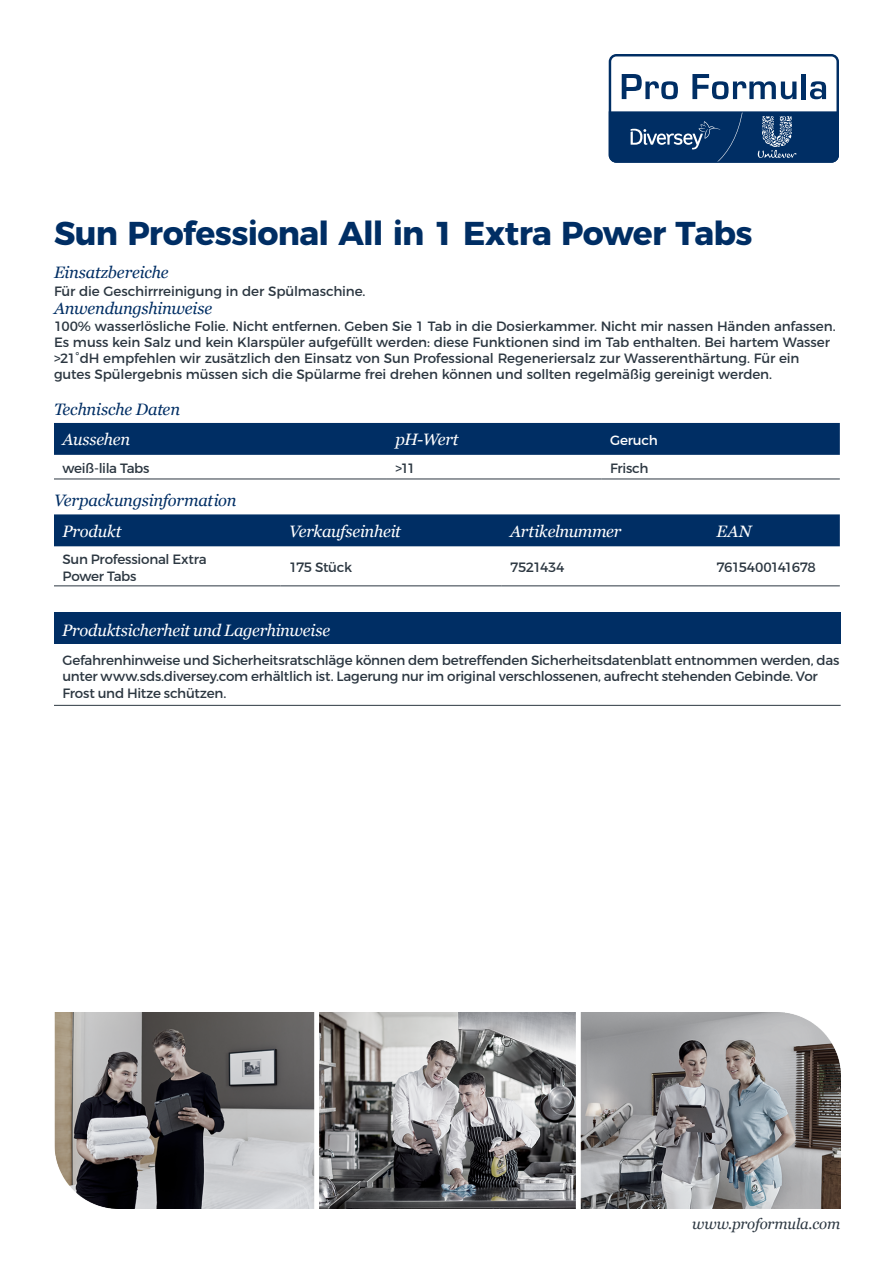
<style>
.page{position:relative;width:893px;height:1263px;background:#fff}
.page>*{position:absolute;margin:0;border:0;box-sizing:border-box;transform-origin:0 0}
.Product_Head_Blue_Pa{font:700 33px "Montserrat";letter-spacing:-.02em;color:#002e64}
.Table_Heads_Bold_Whi{font:italic 16.5px "Georgia";letter-spacing:-.015em;color:#fff}
.Subheads_Blue{font:italic 16.5px "Georgia";letter-spacing:-.015em;color:#002e64}
.t1{font:italic 15px "Georgia";letter-spacing:-.01em;color:#2c3741}
.Subheads_Blue-2{font:13.5px/16.2px "Montserrat";letter-spacing:-.01em;color:#2c3741}
.Table_Text_Black{font:13.5px/16.5px "Montserrat";letter-spacing:-.02em;color:#2c3741}
.Table_Text_Black-2{font:13.5px "Montserrat";letter-spacing:-.05em;color:#2c3741}
.Table_Text_Black-3{font:13.5px "Montserrat";letter-spacing:-.015em;color:#fff}
</style>
<div class="page">
<svg style="left:609px;top:54px;width:230px;height:109px"></svg>
<img style="left:54px;top:1012px;width:786px;height:197px">
<div style="left:54px;top:612px;width:787px;height:32px;background:#002e64"></div>
<hr style="left:54px;top:705px;width:787px;height:1px;background:#2c3741">
<div style="left:54px;top:514px;width:786px;height:32px;background:#002e64"></div>
<hr style="left:54px;top:585px;width:227px;height:1px;background:#2c3741">
<hr style="left:281px;top:585px;width:221px;height:1px;background:#2c3741">
<hr style="left:502px;top:585px;width:206px;height:1px;background:#2c3741">
<hr style="left:708px;top:585px;width:132px;height:1px;background:#2c3741">
<div style="left:54px;top:423px;width:786px;height:32px;background:#002e64"></div>
<hr style="left:54px;top:479px;width:333px;height:1px;background:#2c3741">
<hr style="left:387px;top:479px;width:215px;height:1px;background:#2c3741">
<hr style="left:602px;top:479px;width:238px;height:1px;background:#2c3741">
<p class="Product_Head_Blue_Pa" style="left:54px;top:206px;width:700px">Sun Professional All in 1 Extra Power Tabs</p>
<p class="Subheads_Blue" style="left:54px;top:262px;width:116px">Einsatzbereiche</p>
<p class="Subheads_Blue-2" style="left:54px;top:282px;width:313px">Für die Geschirrreinigung in der Spülmaschine.</p>
<p class="Subheads_Blue" style="left:54px;top:298px;width:160px">Anwendungshinweise</p>
<p class="Subheads_Blue-2" style="left:54px;top:316px;width:783px">100% wasserlösliche Folie. Nicht entfernen. Geben Sie 1 Tab in die Dosierkammer. Nicht mir nassen Händen anfassen.<br>Es muss kein Salz und kein Klarspüler aufgefüllt werden: diese Funktionen sind im Tab enthalten. Bei hartem Wasser &gt;21°dH empfehlen wir zusätzlich den Einsatz von Sun Professional Regeneriersalz zur Wasserenthärtung. Für ein gutes Spülergebnis müssen sich die Spülarme frei drehen können und sollten regelmäßig gereinigt werden.</p>
<p class="Subheads_Blue" style="left:54px;top:399px;width:128px">Technische Daten</p>
<p class="Table_Heads_Bold_Whi" style="left:63px;top:429px;width:69px">Aussehen</p>
<p class="Table_Heads_Bold_Whi" style="left:395px;top:429px;width:65px">pH-Wert</p>
<p class="Table_Text_Black-3" style="left:610px;top:430px;width:49px">Geruch</p>
<p class="Table_Text_Black" style="left:63px;top:459px;width:89px">weiß-lila Tabs</p>
<p class="Table_Text_Black" style="left:395px;top:459px;width:22px">&gt;11</p>
<p class="Table_Text_Black" style="left:610px;top:459px;width:40px">Frisch</p>
<p class="Subheads_Blue" style="left:54px;top:490px;width:184px">Verpackungsinformation</p>
<p class="Table_Heads_Bold_Whi" style="left:63px;top:520px;width:60px">Produkt</p>
<p class="Table_Heads_Bold_Whi" style="left:289px;top:520px;width:113px">Verkaufseinheit</p>
<p class="Table_Heads_Bold_Whi" style="left:510px;top:520px;width:113px">Artikelnummer</p>
<p class="Table_Heads_Bold_Whi" style="left:716px;top:520px;width:37px">EAN</p>
<p class="Table_Text_Black" style="left:63px;top:550px;width:146px">Sun Professional Extra<br>Power Tabs</p>
<p class="Table_Text_Black" style="left:289px;top:558px;width:64px">175 Stück</p>
<p class="Table_Text_Black" style="left:510px;top:558px;width:56px">7521434</p>
<p class="Table_Text_Black-2" style="left:716px;top:557px;width:101px">7615400141678</p>
<p class="Table_Heads_Bold_Whi" style="left:62px;top:620px;width:269px">Produktsicherheit und Lagerhinweise</p>
<p class="Table_Text_Black" style="left:63px;top:651px;width:778px">Gefahrenhinweise und Sicherheitsratschläge können dem betreffenden Sicherheitsdatenblatt entnommen werden, das unter www.sds.diversey.com erhältlich ist. Lagerung nur im original verschlossenen, aufrecht stehenden Gebinde. Vor<br>Frost und Hitze schützen.</p>
<p class="t1" style="left:692px;top:1215px;width:150px">www.proformula.com</p>
</div>
